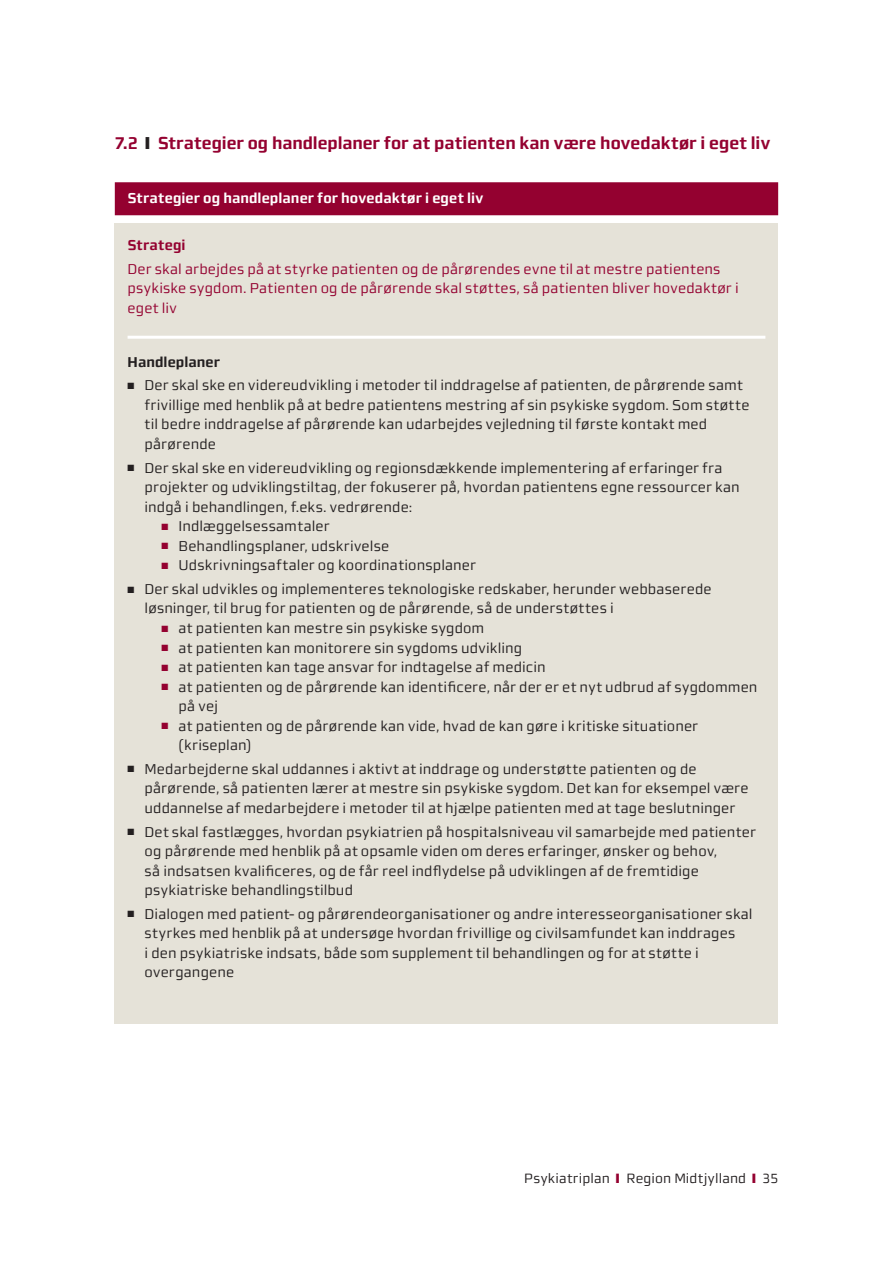
<style>
.page{position:relative;width:893px;height:1263px;background:#fff}
.page>*{position:absolute;margin:0;border:0;box-sizing:border-box;transform-origin:0 0}
.t1{font:700 17.25px "midtsans";color:#940130}
.t2{font:14.25px/19.5px "midtsans";letter-spacing:.01em;color:#231f20}
.t3{font:14.25px/19.5px "midtsans";letter-spacing:.02em;color:#940130}
.t4{font:700 14.25px "midtsans";letter-spacing:.005em;color:#fff}
.t5{font:700 14.25px "midtsans";letter-spacing:.005em;color:#231f20}
.t6{font:700 14.25px "midtsans";color:#940130}
.t7{font:13.5px "midtsans";letter-spacing:.015em;color:#231f20}
.s1{color:#231f20}
.s2{color:#940130}
</style>
<div class="page">
<div style="left:115px;top:182px;width:663px;height:33px;background:#940130"></div>
<div style="left:115px;top:223px;width:663px;height:800px;background:#e5e2d8"></div>
<hr style="left:128px;top:336px;width:637px;height:3px;background:#fff">
<p class="t1" style="left:115px;top:133px;width:657px">7.2 <span class="s1">❙</span> Strategier og handleplaner for at patienten kan være hovedaktør i eget liv</p>
<p class="t4" style="left:128px;top:190px;width:357px">Strategier og handleplaner for hovedaktør i eget liv</p>
<p class="t6" style="left:128px;top:237px;width:59px">Strategi</p>
<p class="t3" style="left:128px;top:259px;width:613px">Der skal arbejdes på at styrke patienten og de pårørendes evne til at mestre patientens psykiske sygdom. Patienten og de pårørende skal støttes, så patienten bliver hovedaktør i eget liv</p>
<p class="t5" style="left:128px;top:353px;width:94px">Handleplaner</p>
<p class="t2" style="left:145px;top:376px;width:606px;text-indent:-17px">■ Der skal ske en videreudvikling i metoder til inddragelse af patienten, de pårørende samt frivillige med henblik på at bedre patientens mestring af sin psykiske sygdom. Som støtte til bedre inddragelse af pårørende kan udarbejdes vejledning til første kontakt med pårørende</p>
<p class="t2" style="left:145px;top:458px;width:597px;text-indent:-17px">■ Der skal ske en videreudvikling og regionsdækkende implementering af erfaringer fra projekter og udviklingstiltag, der fokuserer på, hvordan patientens egne ressourcer kan indgå i behandlingen, f.eks. vedrørende:</p>
<p class="t2" style="left:162px;top:516px;width:170px"><span class="s2">■</span> Indlæggelsessamtaler</p>
<p class="t2" style="left:162px;top:536px;width:229px"><span class="s2">■</span> Behandlingsplaner, udskrivelse</p>
<p class="t2" style="left:162px;top:555px;width:316px"><span class="s2">■</span> Udskrivningsaftaler og koordinationsplaner</p>
<p class="t2" style="left:145px;top:579px;width:569px;text-indent:-17px">■ Der skal udvikles og implementeres teknologiske redskaber, herunder webbaserede løsninger, til brug for patienten og de pårørende, så de understøttes i</p>
<p class="t2" style="left:162px;top:618px;width:324px"><span class="s2">■</span> at patienten kan mestre sin psykiske sygdom</p>
<p class="t2" style="left:162px;top:638px;width:362px"><span class="s2">■</span> at patienten kan monitorere sin sygdoms udvikling</p>
<p class="t2" style="left:162px;top:657px;width:386px"><span class="s2">■</span> at patienten kan tage ansvar for indtagelse af medicin</p>
<p class="t2" style="left:179px;top:677px;width:580px;text-indent:-17px"><span class="s2">■</span> at patienten og de pårørende kan identificere, når der er et nyt udbrud af sygdommen på vej</p>
<p class="t2" style="left:179px;top:716px;width:521px;text-indent:-17px"><span class="s2">■</span> at patienten og de pårørende kan vide, hvad de kan gøre i kritiske situationer (kriseplan)</p>
<p class="t2" style="left:145px;top:759px;width:606px;text-indent:-17px">■ Medarbejderne skal uddannes i aktivt at inddrage og understøtte patienten og de pårørende, så patienten lærer at mestre sin psykiske sygdom. Det kan for eksempel være uddannelse af medarbejdere i metoder til at hjælpe patienten med at tage beslutninger</p>
<p class="t2" style="left:145px;top:822px;width:613px;text-indent:-17px">■ Det skal fastlægges, hvordan psykiatrien på hospitalsniveau vil samarbejde med patienter og pårørende med henblik på at opsamle viden om deres erfaringer, ønsker og behov,<br>så indsatsen kvalificeres, og de får reel indflydelse på udviklingen af de fremtidige psykiatriske behandlingstilbud</p>
<p class="t2" style="left:145px;top:904px;width:610px;text-indent:-17px">■ Dialogen med patient- og pårørendeorganisationer og andre interesseorganisationer skal styrkes med henblik på at undersøge hvordan frivillige og civilsamfundet kan inddrages<br>i den psykiatriske indsats, både som supplement til behandlingen og for at støtte i overgangene</p>
<p class="t7" style="left:524px;top:1170px;width:255px">Psykiatriplan <span class="s2">❙</span> Region Midtjylland <span class="s2">❙</span> 35</p>
</div>
